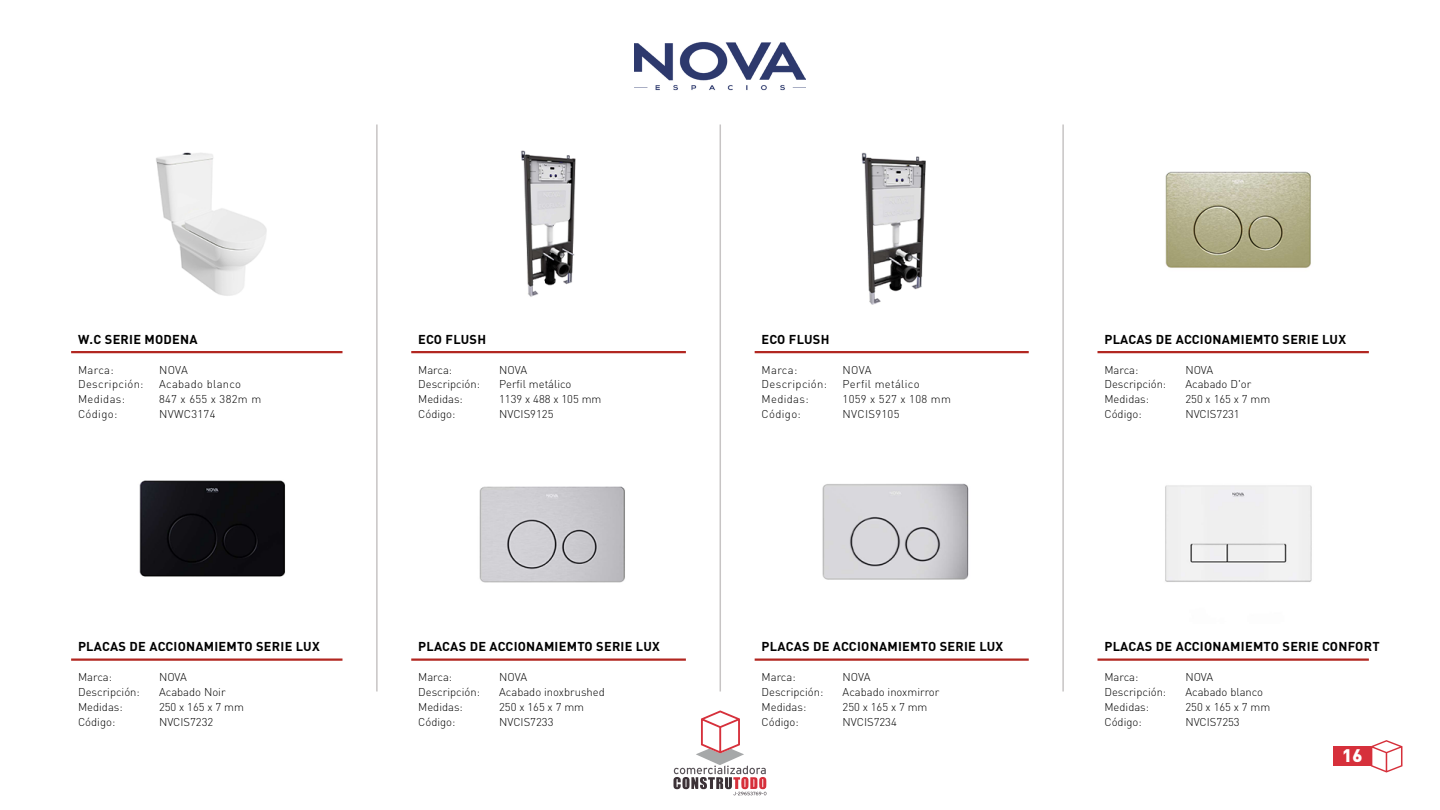
<style>
.page{position:relative;width:1440px;height:810px;background:#fff}
.page>*{position:absolute;margin:0;border:0;box-sizing:border-box;transform-origin:0 0}
.t1{font:900 18px "DIN Pro";color:#fff}
.t2{font:700 12.75px "DIN Pro";letter-spacing:.02em;color:#000}
.t3{font:300 11.25px "DIN Pro";color:#000}
.t4{font:300 11.25px "DIN Pro";letter-spacing:.03em;color:#000}
</style>
<div class="page">
<svg style="left:1371px;top:740px;width:32px;height:32px"></svg>
<svg style="left:674px;top:710px;width:93px;height:86px"></svg>
<hr style="left:376px;top:124px;width:2px;height:568px;background:#c7c4c4">
<hr style="left:720px;top:124px;width:1px;height:568px;background:#c7c4c4">
<hr style="left:1062px;top:124px;width:2px;height:568px;background:#c7c4c4">
<img style="left:634px;top:41px;width:172px;height:50px">
<hr style="left:71px;top:351px;width:271px;height:2px;background:#b22721">
<hr style="left:71px;top:658px;width:271px;height:3px;background:#b22721">
<hr style="left:411px;top:351px;width:275px;height:2px;background:#b22721">
<hr style="left:411px;top:658px;width:275px;height:3px;background:#b22721">
<hr style="left:755px;top:351px;width:274px;height:2px;background:#b22721">
<hr style="left:755px;top:658px;width:274px;height:3px;background:#b22721">
<hr style="left:1097px;top:351px;width:272px;height:2px;background:#b22721">
<hr style="left:1097px;top:658px;width:272px;height:3px;background:#b22721">
<div style="left:1334px;top:747px;width:37px;height:19px;background:#d6303b"></div>
<img style="left:156px;top:152px;width:111px;height:144px">
<img style="left:521px;top:150px;width:55px;height:147px">
<img style="left:861px;top:152px;width:65px;height:153px">
<img style="left:1165px;top:171px;width:146px;height:97px">
<img style="left:139px;top:480px;width:146px;height:97px">
<img style="left:479px;top:486px;width:146px;height:97px">
<img style="left:1165px;top:485px;width:147px;height:97px">
<img style="left:822px;top:483px;width:147px;height:97px">
<p class="t2" style="left:78px;top:330px;width:121px">W.C SERIE MODENA</p>
<p class="t2" style="left:418px;top:330px;width:69px">ECO FLUSH</p>
<p class="t2" style="left:762px;top:330px;width:69px">ECO FLUSH</p>
<p class="t2" style="left:1104px;top:330px;width:243px">PLACAS DE ACCIONAMIEMTO SERIE LUX</p>
<p class="t3" style="left:78px;top:362px;width:37px">Marca:</p>
<p class="t3" style="left:159px;top:362px;width:30px">NOVA</p>
<p class="t4" style="left:78px;top:377px;width:67px">Descripción:</p>
<p class="t4" style="left:159px;top:377px;width:84px">Acabado blanco</p>
<p class="t4" style="left:78px;top:392px;width:49px">Medidas:</p>
<p class="t4" style="left:159px;top:392px;width:104px">847 x 655 x 382m m</p>
<p class="t3" style="left:78px;top:407px;width:41px">Código:</p>
<p class="t4" style="left:159px;top:407px;width:58px">NVWC3174</p>
<p class="t3" style="left:418px;top:362px;width:36px">Marca:</p>
<p class="t3" style="left:499px;top:362px;width:29px">NOVA</p>
<p class="t3" style="left:418px;top:377px;width:63px">Descripción:</p>
<p class="t3" style="left:499px;top:377px;width:74px">Perfil metálico</p>
<p class="t3" style="left:418px;top:392px;width:46px">Medidas:</p>
<p class="t3" style="left:499px;top:392px;width:104px">1139 x 488 x 105 mm</p>
<p class="t3" style="left:418px;top:407px;width:39px">Código:</p>
<p class="t3" style="left:499px;top:407px;width:56px">NVCIS9125</p>
<p class="t3" style="left:762px;top:362px;width:37px">Marca:</p>
<p class="t3" style="left:843px;top:362px;width:30px">NOVA</p>
<p class="t4" style="left:762px;top:377px;width:67px">Descripción:</p>
<p class="t4" style="left:843px;top:377px;width:78px">Perfil metálico</p>
<p class="t4" style="left:762px;top:392px;width:49px">Medidas:</p>
<p class="t4" style="left:843px;top:392px;width:110px">1059 x 527 x 108 mm</p>
<p class="t3" style="left:762px;top:407px;width:41px">Código:</p>
<p class="t4" style="left:843px;top:407px;width:58px">NVCIS9105</p>
<p class="t3" style="left:1104px;top:362px;width:36px">Marca:</p>
<p class="t3" style="left:1185px;top:362px;width:29px">NOVA</p>
<p class="t3" style="left:1104px;top:377px;width:63px">Descripción:</p>
<p class="t3" style="left:1185px;top:377px;width:67px">Acabado D'or</p>
<p class="t3" style="left:1104px;top:392px;width:46px">Medidas:</p>
<p class="t3" style="left:1185px;top:392px;width:86px">250 x 165 x 7 mm</p>
<p class="t3" style="left:1104px;top:407px;width:39px">Código:</p>
<p class="t3" style="left:1185px;top:407px;width:56px">NVCIS7231</p>
<p class="t2" style="left:78px;top:638px;width:243px">PLACAS DE ACCIONAMIEMTO SERIE LUX</p>
<p class="t2" style="left:418px;top:638px;width:243px">PLACAS DE ACCIONAMIEMTO SERIE LUX</p>
<p class="t2" style="left:762px;top:638px;width:243px">PLACAS DE ACCIONAMIEMTO SERIE LUX</p>
<p class="t2" style="left:1104px;top:638px;width:277px">PLACAS DE ACCIONAMIEMTO SERIE CONFORT</p>
<p class="t3" style="left:78px;top:669px;width:36px">Marca:</p>
<p class="t3" style="left:159px;top:669px;width:29px">NOVA</p>
<p class="t3" style="left:78px;top:684px;width:63px">Descripción:</p>
<p class="t3" style="left:159px;top:684px;width:68px">Acabado Noir</p>
<p class="t3" style="left:78px;top:699px;width:46px">Medidas:</p>
<p class="t3" style="left:159px;top:699px;width:86px">250 x 165 x 7 mm</p>
<p class="t3" style="left:78px;top:714px;width:39px">Código:</p>
<p class="t3" style="left:159px;top:714px;width:56px">NVCIS7232</p>
<p class="t3" style="left:418px;top:669px;width:36px">Marca:</p>
<p class="t3" style="left:499px;top:669px;width:29px">NOVA</p>
<p class="t3" style="left:418px;top:684px;width:63px">Descripción:</p>
<p class="t3" style="left:499px;top:684px;width:107px">Acabado inoxbrushed</p>
<p class="t3" style="left:418px;top:699px;width:46px">Medidas:</p>
<p class="t3" style="left:499px;top:699px;width:86px">250 x 165 x 7 mm</p>
<p class="t3" style="left:418px;top:714px;width:39px">Código:</p>
<p class="t3" style="left:499px;top:714px;width:56px">NVCIS7233</p>
<p class="t3" style="left:762px;top:669px;width:36px">Marca:</p>
<p class="t3" style="left:843px;top:669px;width:29px">NOVA</p>
<p class="t3" style="left:762px;top:684px;width:63px">Descripción:</p>
<p class="t3" style="left:843px;top:684px;width:98px">Acabado inoxmirror</p>
<p class="t3" style="left:762px;top:699px;width:46px">Medidas:</p>
<p class="t3" style="left:843px;top:699px;width:86px">250 x 165 x 7 mm</p>
<p class="t3" style="left:762px;top:714px;width:39px">Código:</p>
<p class="t3" style="left:843px;top:714px;width:56px">NVCIS7234</p>
<p class="t3" style="left:1104px;top:669px;width:36px">Marca:</p>
<p class="t3" style="left:1185px;top:669px;width:29px">NOVA</p>
<p class="t3" style="left:1104px;top:684px;width:63px">Descripción:</p>
<p class="t3" style="left:1185px;top:684px;width:79px">Acabado blanco</p>
<p class="t3" style="left:1104px;top:699px;width:46px">Medidas:</p>
<p class="t3" style="left:1185px;top:699px;width:86px">250 x 165 x 7 mm</p>
<p class="t3" style="left:1104px;top:714px;width:39px">Código:</p>
<p class="t3" style="left:1185px;top:714px;width:56px">NVCIS7253</p>
<h1 class="t1" style="left:1342px;top:743px;width:22px">16</h1>
</div>
